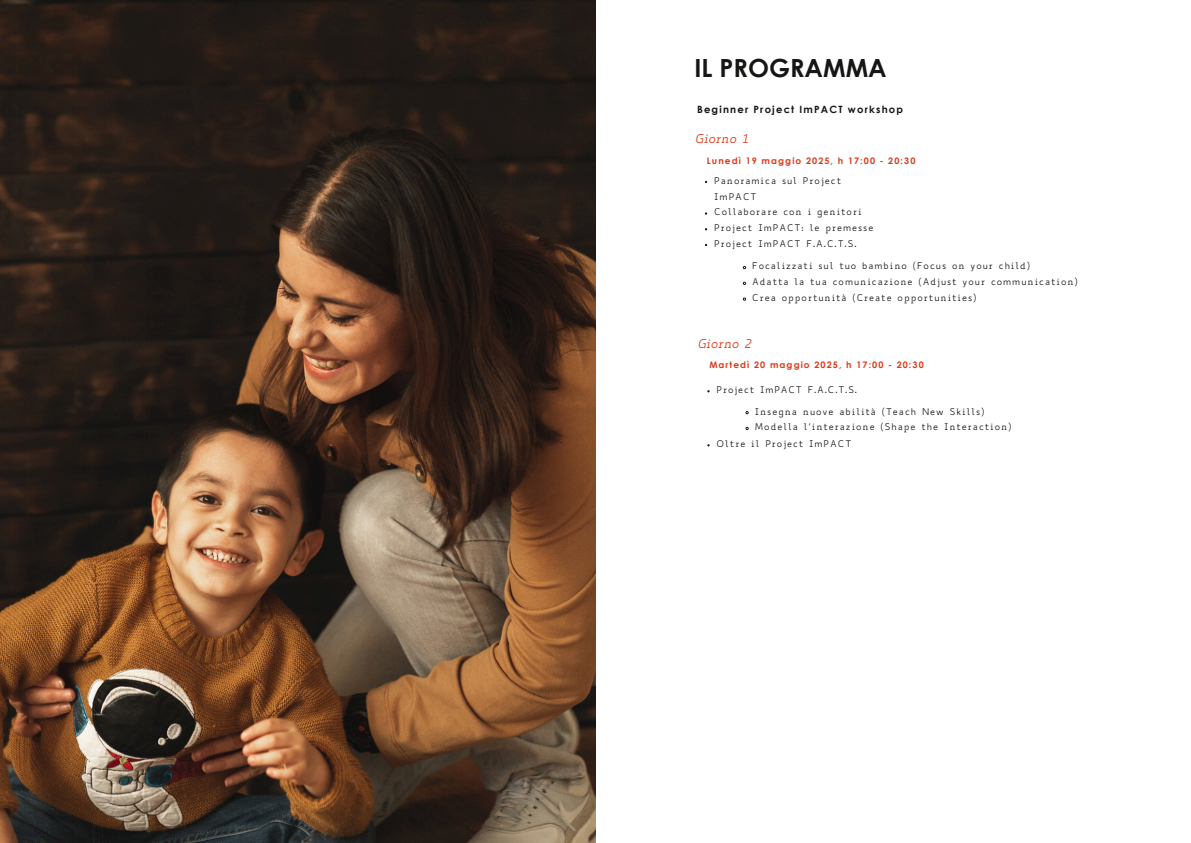
<style>
.page{position:relative;width:1191px;height:843px;background:#fff}
.page>*{position:absolute;margin:0;border:0;box-sizing:border-box;transform-origin:0 0}
.t1{font:700 25px "Century Gothic";color:#171615}
.t2{font:italic 12px "Biancoenero";color:#dd3818}
.t3{font:700 10px "Century Gothic";letter-spacing:.12em;color:#171615}
.t4{font:9px/15.8px "Biancoenero";letter-spacing:.105em;color:#171615}
.t5{font:700 9px "Century Gothic";letter-spacing:.12em;color:#dd3818}
</style>
<div class="page">
<img style="left:0;top:0;width:596px;height:842px">
<svg style="left:742px;top:281px;width:4px;height:4px"></svg>
<svg style="left:742px;top:297px;width:4px;height:4px"></svg>
<svg style="left:745px;top:411px;width:4px;height:3px"></svg>
<svg style="left:745px;top:426px;width:4px;height:4px"></svg>
<p class="t1" style="left:694px;top:52px;width:193px">IL PROGRAMMA</p>
<h3 class="t3" style="left:697px;top:102px;width:207px">Beginner Project ImPACT workshop</h3>
<p class="t2" style="left:694px;top:135px;width:55px">Giorno 1</p>
<p class="t5" style="left:706px;top:155px;width:210px">Lunedì 19 maggio 2025, h 17:00 - 20:30</p>
<p class="t4" style="left:714px;top:174px;width:128px">Panoramica sul Project<br>ImPACT</p>
<p class="t4" style="left:714px;top:205px;width:149px">Collaborare con i genitori</p>
<p class="t4" style="left:714px;top:221px;width:161px">Project ImPACT: le premesse</p>
<p class="t4" style="left:714px;top:237px;width:144px">Project ImPACT F.A.C.T.S.</p>
<p class="t4" style="left:752px;top:259px;width:279px">Focalizzati sul tuo bambino (Focus on your child)</p>
<p class="t4" style="left:752px;top:275px;width:327px">Adatta la tua comunicazione (Adjust your communication)</p>
<h2 class="t4" style="left:752px;top:291px;width:226px">Crea opportunità (Create opportunities)</h2>
<p class="t2" style="left:697px;top:339px;width:56px">Giorno 2</p>
<h1 class="t5" style="left:709px;top:359px;width:216px">Martedì 20 maggio 2025, h 17:00 - 20:30</h1>
<h2 class="t4" style="left:716px;top:383px;width:142px">Project ImPACT F.A.C.T.S.</h2>
<h3 class="t4" style="left:754px;top:404px;width:231px">Insegna nuove abilità (Teach New Skills)</h3>
<p class="t4" style="left:754px;top:420px;width:258px">Modella l’interazione (Shape the Interaction)</p>
<h3 class="t4" style="left:716px;top:437px;width:136px">Oltre il Project ImPACT</h3>
</div>
